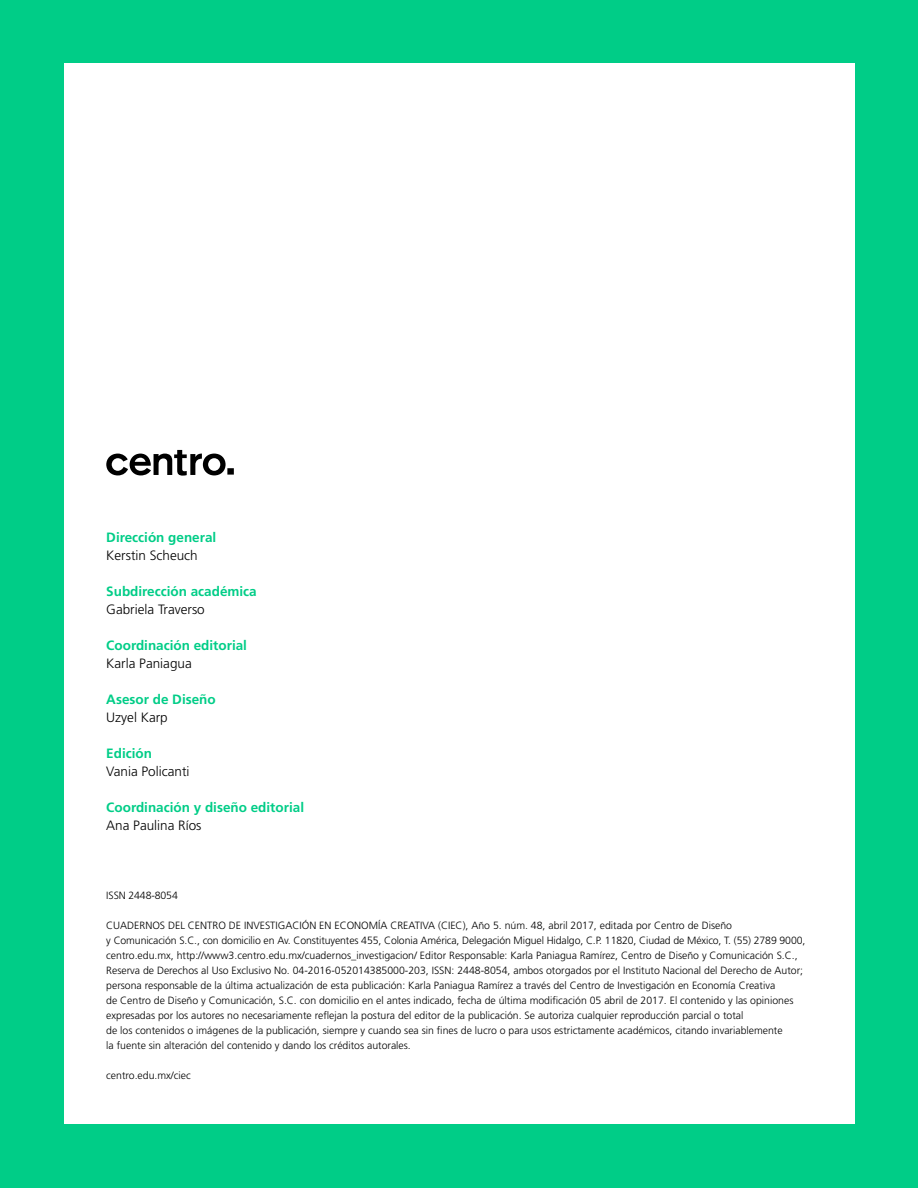
<style>
.page{position:relative;width:918px;height:1188px;background:#00cd87}
.page>*{position:absolute;margin:0;border:0;box-sizing:border-box;transform-origin:0 0}
.t1{font:700 13.5px "Frutiger";color:#00cd87}
.t2{font:300 13.5px "Frutiger";color:#000}
.t3{font:300 10.5px/15px "Frutiger";color:#000}
</style>
<div class="page">
<div style="left:64px;top:64px;width:791px;height:1060px;background:#fff"></div>
<svg style="left:106px;top:450px;width:128px;height:26px"></svg>
<p class="t1" style="left:106px;top:529px;width:112px">Dirección general</p>
<p class="t2" style="left:106px;top:547px;width:93px">Kerstin Scheuch</p>
<p class="t1" style="left:106px;top:583px;width:152px">Subdirección académica</p>
<p class="t2" style="left:106px;top:601px;width:100px">Gabriela Traverso</p>
<p class="t1" style="left:106px;top:637px;width:142px">Coordinación editorial</p>
<p class="t2" style="left:106px;top:655px;width:87px">Karla Paniagua</p>
<p class="t1" style="left:106px;top:691px;width:111px">Asesor de Diseño</p>
<p class="t2" style="left:106px;top:709px;width:63px">Uzyel Karp</p>
<p class="t1" style="left:106px;top:745px;width:47px">Edición</p>
<p class="t2" style="left:106px;top:763px;width:85px">Vania Policanti</p>
<p class="t1" style="left:106px;top:799px;width:199px">Coordinación y diseño editorial</p>
<p class="t2" style="left:106px;top:817px;width:97px">Ana Paulina Ríos</p>
<p class="t3" style="left:106px;top:888px;width:73px">ISSN 2448-8054</p>
<p class="t3" style="left:106px;top:918px;width:701px">CUADERNOS DEL CENTRO DE INVESTIGACIÓN EN ECONOMÍA CREATIVA (CIEC), Año 5. núm. 48, abril 2017, editada por Centro de Diseño<br>y Comunicación S.C., con domicilio en Av. Constituyentes 455, Colonia América, Delegación Miguel Hidalgo, C.P. 11820, Ciudad de México, T. (55) 2789 9000, centro.edu.mx, http://www3.centro.edu.mx/cuadernos_investigacion/ Editor Responsable: Karla Paniagua Ramírez, Centro de Diseño y Comunicación S.C., Reserva de Derechos al Uso Exclusivo No. 04-2016-052014385000-203, ISSN: 2448-8054, ambos otorgados por el Instituto Nacional del Derecho de Autor; persona responsable de la última actualización de esta publicación: Karla Paniagua Ramírez a través del Centro de Investigación en Economía Creativa<br>de Centro de Diseño y Comunicación, S.C. con domicilio en el antes indicado, fecha de última modificación 05 abril de 2017. El contenido y las opiniones expresadas por los autores no necesariamente reflejan la postura del editor de la publicación. Se autoriza cualquier reproducción parcial o total<br>de los contenidos o imágenes de la publicación, siempre y cuando sea sin fines de lucro o para usos estrictamente académicos, citando invariablemente<br>la fuente sin alteración del contenido y dando los créditos autorales.</p>
<p class="t3" style="left:106px;top:1068px;width:86px">centro.edu.mx/ciec</p>
</div>
